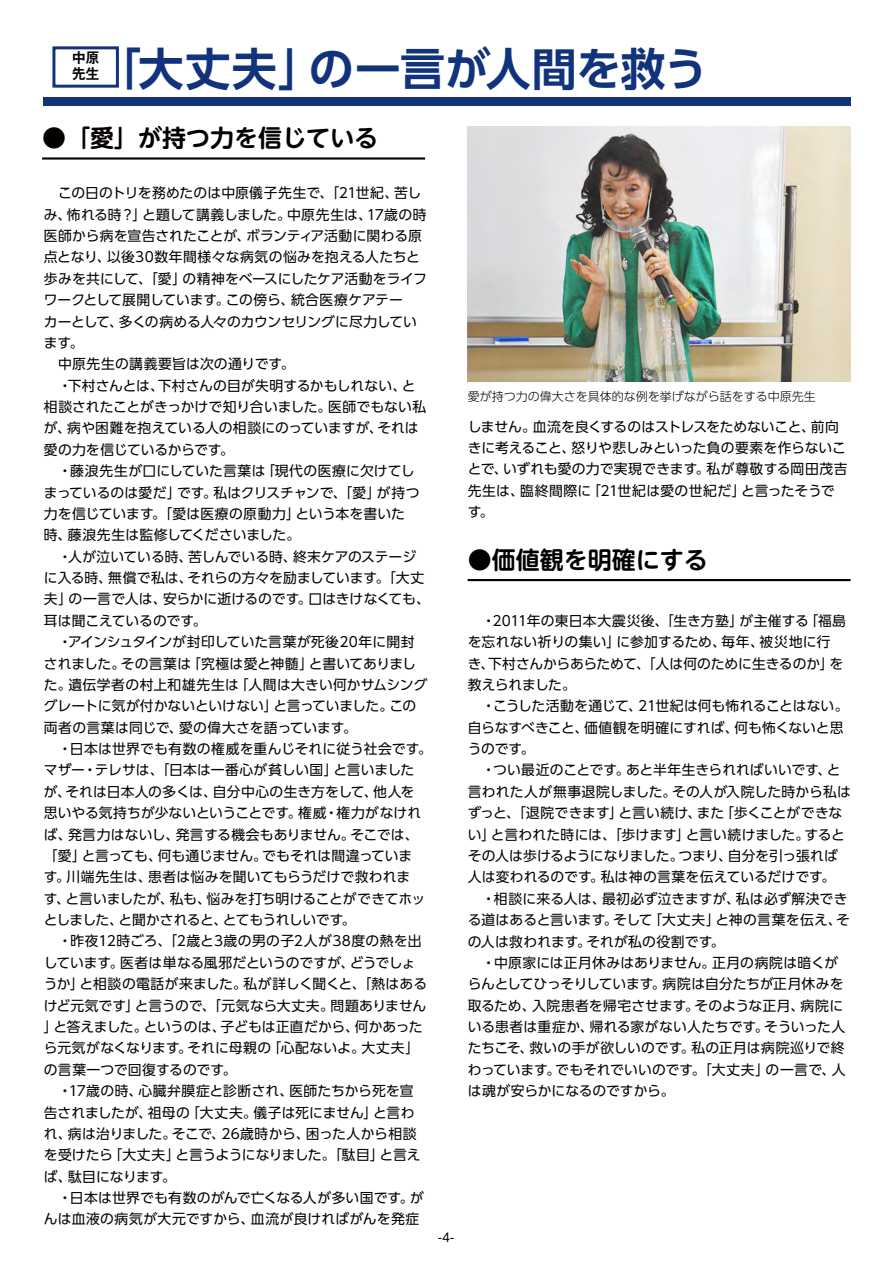
<style>
.page{position:relative;width:893px;height:1263px;background:#fff}
.page>*{position:absolute;margin:0;border:0;box-sizing:border-box;transform-origin:0 0}
.t1{font:700 45px "UD Shin Go Pro De";color:#11337c}
.t2{font:700 24px "UD Shin M Go Pro De";color:#040000}
.t3{font:700 14.1px/16.2px "Gothic MB101 Pro De";color:#040000;scale:.95 1}
.t4{font:13.8px/21.5px "UD Shin Go Pro";letter-spacing:.005em;color:#040000}
.t5{font:300 12px "UD Shin Go Pr 6 N";color:#040000}
.t6{font:12px "UD Shin Go Pro";color:#040000}
</style>
<div class="page">
<div style="left:43px;top:97px;width:807px;height:9px;background:#11337c"></div>
<div style="left:52px;top:46px;width:67px;height:42px;border:3px solid #11337c"></div>
<hr style="left:42px;top:157px;width:383px;height:3px;background:#040000">
<hr style="left:468px;top:579px;width:383px;height:2px;background:#040000">
<img style="left:468px;top:126px;width:382px;height:255px">
<p class="t3" style="left:72px;top:48px;width:30px">中原先生</p>
<h1 class="t1" style="left:96px;top:32px;width:614px">「大丈夫」の一言が人間を救う</h1>
<h2 class="t2" style="left:42px;top:119px;width:338px">●「愛」が持つ力を信じている</h2>
<p class="t4" style="left:44px;top:182px;width:389px">　この日のトリを務めたのは中原儀子先生で、「21世紀、苦しみ、怖れる時？」と題して講義しました。中原先生は、17歳の時医師から病を宣告されたことが、ボランティア活動に関わる原点となり、以後30数年間様々な病気の悩みを抱える人たちと歩みを共にして、「愛」の精神をベースにしたケア活動をライフワークとして展開しています。この傍ら、統合医療ケアテー<br>カーとして、多くの病める人々のカウンセリングに尽力しています。<br>　中原先生の講義要旨は次の通りです。<br>　・下村さんとは、下村さんの目が失明するかもしれない、と相談されたことがきっかけで知り合いました。医師でもない私が、病や困難を抱えている人の相談にのっていますが、それは愛の力を信じているからです。<br>　・藤浪先生が口にしていた言葉は「現代の医療に欠けてしまっているのは愛だ」です。私はクリスチャンで、「愛」が持つ力を信じています。「愛は医療の原動力」という本を書いた<br>時、藤浪先生は監修してくださいました。<br>　・人が泣いている時、苦しんでいる時、終末ケアのステージに入る時、無償で私は、それらの方々を励ましています。「大丈夫」の一言で人は、安らかに逝けるのです。口はきけなくても、耳は聞こえているのです。<br>　・アインシュタインが封印していた言葉が死後20年に開封されました。その言葉は「究極は愛と神髄」と書いてありました。遺伝学者の村上和雄先生は「人間は大きい何かサムシンググレートに気が付かないといけない」と言っていました。この両者の言葉は同じで、愛の偉大さを語っています。<br>　・日本は世界でも有数の権威を重んじそれに従う社会です。マザー・テレサは、「日本は一番心が貧しい国」と言いました<br>が、それは日本人の多くは、自分中心の生き方をして、他人を<br>思いやる気持ちが少ないということです。権威・権力がなければ、発言力はないし、発言する機会もありません。そこでは、「愛」と言っても、何も通じません。でもそれは間違っていま<br>す。川端先生は、患者は悩みを聞いてもらうだけで救われま<br>す、と言いましたが、私も、悩みを打ち明けることができてホッとしました、と聞かされると、とてもうれしいです。<br>　・昨夜12時ごろ、「2歳と3歳の男の子2人が38度の熱を出しています。医者は単なる風邪だというのですが、どうでしょうか」と相談の電話が来ました。私が詳しく聞くと、「熱はあるけど元気です」と言うので、「元気なら大丈夫。問題ありません」と答えました。というのは、子どもは正直だから、何かあったら元気がなくなります。それに母親の「心配ないよ。大丈夫」の言葉一つで回復するのです。<br>　・17歳の時、心臓弁膜症と診断され、医師たちから死を宣<br>告されましたが、祖母の「大丈夫。儀子は死にません」と言わ<br>れ、病は治りました。そこで、26歳時から、困った人から相談を受けたら「大丈夫」と言うようになりました。「駄目」と言えば、駄目になります。<br>　・日本は世界でも有数のがんで亡くなる人が多い国です。がんは血液の病気が大元ですから、血流が良ければがんを発症</p>
<p class="t6" style="left:438px;top:1227px;width:17px">-4-</p>
<p class="t5" style="left:468px;top:386px;width:349px">愛が持つ力の偉大さを具体的な例を挙げながら話をする中原先生</p>
<p class="t4" style="left:468px;top:415px;width:381px">しません。血流を良くするのはストレスをためないこと、前向きに考えること、怒りや悲しみといった負の要素を作らないことで、いずれも愛の力で実現できます。私が尊敬する岡田茂吉先生は、臨終間際に「21世紀は愛の世紀だ」と言ったそうです。</p>
<h2 class="t2" style="left:468px;top:540px;width:241px">●価値観を明確にする</h2>
<p class="t4" style="left:468px;top:609px;width:385px">　・2011年の東日本大震災後、「生き方塾」が主催する「福島を忘れない祈りの集い」に参加するため、毎年、被災地に行<br>き、下村さんからあらためて、「人は何のために生きるのか」を教えられました。<br>　・こうした活動を通じて、21世紀は何も怖れることはない。自らなすべきこと、価値観を明確にすれば、何も怖くないと思うのです。<br>　・つい最近のことです。あと半年生きられればいいです、と言われた人が無事退院しました。その人が入院した時から私はずっと、「退院できます」と言い続け、また「歩くことができない」と言われた時には、「歩けます」と言い続けました。するとその人は歩けるようになりました。つまり、自分を引っ張れば人は変われるのです。私は神の言葉を伝えているだけです。　・相談に来る人は、最初必ず泣きますが、私は必ず解決できる道はあると言います。そして「大丈夫」と神の言葉を伝え、その人は救われます。それが私の役割です。<br>　・中原家には正月休みはありません。正月の病院は暗くがらんとしてひっそりしています。病院は自分たちが正月休みを取るため、入院患者を帰宅させます。そのような正月、病院にいる患者は重症か、帰れる家がない人たちです。そういった人たちこそ、救いの手が欲しいのです。私の正月は病院巡りで終わっています。でもそれでいいのです。「大丈夫」の一言で、人は魂が安らかになるのですから。</p>
</div>
